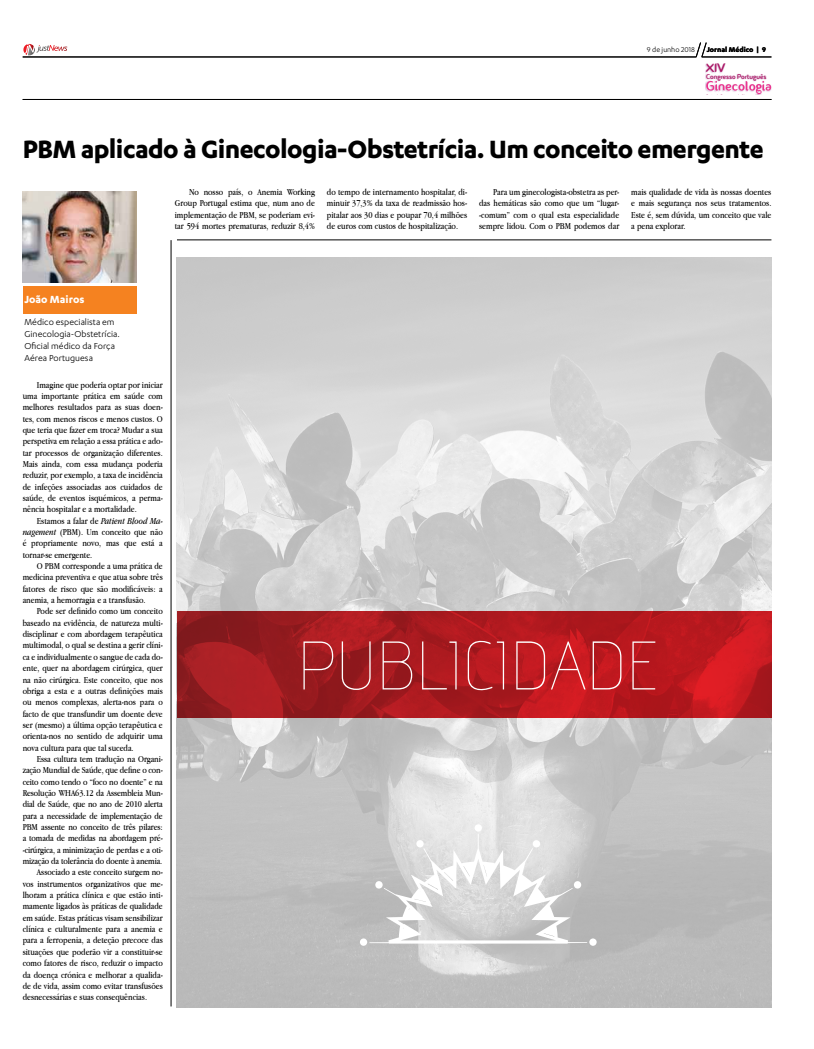
<style>
.page{position:relative;width:814px;height:1049px;background:#fff}
.page>*{position:absolute;margin:0;border:0;box-sizing:border-box;transform-origin:0 0}
.t1{font:128.5px "Therecanonlybeone Beaver Imit";color:#fff}
.t2{font:68.6px "advent Lt 3";color:#fff}
.t3{font:700 29px "Karbon";letter-spacing:-.02em;color:#000}
.t4{font:12.4px "Fontastique Fontastique";color:#aa1664}
.t5{font:700 12px "Karbon";color:#fff}
.t6{font:10px/12px "Karbon";color:#000}
.t7{font:9.5px/11.3px "Apple Garamond";color:#000;text-align:justify}
.t8{font:700 8px "Karbon";color:#000}
.t9{font:8px "Karbon";color:#000}
.t10{font:7px "Fontastique Fontastique";color:#aa1664}
.s1{font-style:italic}
</style>
<div class="page">
<svg style="left:23px;top:44px;width:44px;height:11px"></svg>
<svg style="left:706px;top:63px;width:66px;height:32px"></svg>
<img style="left:23px;top:192px;width:113px;height:90px">
<div style="left:23px;top:286px;width:113px;height:28px;background:#f58220"></div>
<hr style="left:23px;top:99px;width:748px;height:1px;background:#000">
<hr style="left:23px;top:57px;width:673px;height:1px;background:#000">
<svg style="left:695px;top:42px;width:11px;height:15px"></svg>
<hr style="left:701px;top:57px;width:70px;height:1px;background:#000">
<hr style="left:177px;top:240px;width:594px;height:1px;background:#000">
<hr style="left:171px;top:240px;width:1px;height:766px;background:#000">
<img style="left:177px;top:257px;width:594px;height:751px">
<svg style="left:177px;top:612px;width:594px;height:106px;background:#ad1a1f"></svg>
<p class="t9" style="left:647px;top:46px;width:50px">9 de junho 2018</p>
<p class="t8" style="left:706px;top:45px;width:61px">Jornal Médico | 9</p>
<h3 class="t4" style="left:706px;top:61px;width:21px">XIV</h3>
<p class="t10" style="left:706px;top:72px;width:62px">Congresso Português</p>
<h3 class="t3" style="left:23px;top:132px;width:742px">PBM aplicado à Ginecologia-Obstetrícia. Um conceito emergente</h3>
<p class="t7" style="left:175px;top:186px;width:142px;text-indent:14px">No nosso país, o Anemia Working Group Portugal estima que, num ano de implementação de PBM, se poderiam evi&shy;tar 594 mortes prematuras, reduzir 8,4%</p>
<p class="t7" style="left:327px;top:186px;width:142px">do tempo de internamento hospitalar, di&shy;minuir 37,3% da taxa de readmissão hos&shy;pitalar aos 30 dias e poupar 70,4 milhões de euros com custos de hospitalização.</p>
<p class="t7" style="left:479px;top:186px;width:142px;text-indent:14px">Para um ginecologista-obstetra as per&shy;das hemáticas são como que um “lugar--comum” com o qual esta especialidade sempre lidou. Com o PBM podemos dar</p>
<p class="t7" style="left:631px;top:186px;width:142px">mais qualidade de vida às nossas doentes e mais segurança nos seus tratamentos.<br>Este é, sem dúvida, um conceito que vale a pena explorar.</p>
<p class="t5" style="left:25px;top:292px;width:61px">João Mairos</p>
<p class="t6" style="left:25px;top:315px;width:97px">Médico especialista em<br>Ginecologia-Obstetrícia.<br>Oficial médico da Força<br>Aérea Portuguesa</p>
<p class="t7" style="left:23px;top:379px;width:142px;text-indent:14px">Imagine que poderia optar por iniciar uma importante prática em saúde com melhores resultados para as suas doen&shy;tes, com menos riscos e menos custos. O que teria que fazer em troca? Mudar a sua perspetiva em relação a essa prática e ado&shy;tar processos de organização diferentes.<br>Mais ainda, com essa mudança poderia reduzir, por exemplo, a taxa de incidência de infeções associadas aos cuidados de saúde, de eventos isquémicos, a perma&shy;nência hospitalar e a mortalidade.</p>
<p class="t7" style="left:23px;top:515px;width:142px;text-indent:14px">Estamos a falar de <span class="s1">Patient Blood Ma&shy;nagement</span> (PBM). Um conceito que não é propriamente novo, mas que está a tornar-se emergente.</p>
<p class="t7" style="left:23px;top:560px;width:142px;text-indent:14px">O PBM corresponde a uma prática de medicina preventiva e que atua sobre três fatores de risco que são modificáveis: a anemia, a hemorragia e a transfusão.</p>
<p class="t7" style="left:23px;top:605px;width:142px;text-indent:14px">Pode ser definido como um conceito baseado na evidência, de natureza multi&shy;disciplinar e com abordagem terapêutica multimodal, o qual se destina a gerir clíni&shy;ca e individualmente o sangue de cada do&shy;ente, quer na abordagem cirúrgica, quer na não cirúrgica. Este conceito, que nos obriga a esta e a outras definições mais ou menos complexas, alerta-nos para o facto de que transfundir um doente deve ser (mesmo) a última opção terapêutica e orienta-nos no sentido de adquirir uma nova cultura para que tal suceda.</p>
<p class="t7" style="left:37px;top:753px;width:127px">Essa cultura tem tradução na Organi-</p>
<p class="t7" style="left:23px;top:764px;width:142px">zação Mundial de Saúde, que define o con-</p>
<p class="t7" style="left:23px;top:776px;width:142px">ceito como tendo o “foco no doente” e na</p>
<p class="t7" style="left:23px;top:787px;width:142px">Resolução WHA63.12 da Assembleia Mun-</p>
<p class="t7" style="left:23px;top:798px;width:142px">dial de Saúde, que no ano de 2010 alerta</p>
<p class="t7" style="left:23px;top:810px;width:142px">para a necessidade de implementação de</p>
<p class="t7" style="left:23px;top:821px;width:142px">PBM assente no conceito de três pilares:</p>
<p class="t7" style="left:23px;top:832px;width:142px">a tomada de medidas na abordagem pré-</p>
<p class="t7" style="left:23px;top:844px;width:142px">-cirúrgica, a minimização de perdas e a oti-</p>
<p class="t7" style="left:23px;top:855px;width:141px">mização da tolerância do doente à anemia.</p>
<p class="t7" style="left:37px;top:866px;width:127px">Associado a este conceito surgem no-</p>
<p class="t7" style="left:23px;top:878px;width:142px">vos instrumentos organizativos que me-</p>
<p class="t7" style="left:23px;top:889px;width:142px">lhoram a prática clínica e que estão inti-</p>
<p class="t7" style="left:23px;top:900px;width:142px">mamente ligados às práticas de qualidade</p>
<p class="t7" style="left:23px;top:912px;width:142px">em saúde. Estas práticas visam sensibilizar</p>
<p class="t7" style="left:23px;top:923px;width:142px">clínica e culturalmente para a anemia e</p>
<p class="t7" style="left:23px;top:934px;width:142px">para a ferropenia, a deteção precoce das</p>
<p class="t7" style="left:23px;top:946px;width:142px">situações que poderão vir a constituir-se</p>
<p class="t7" style="left:23px;top:957px;width:142px">como fatores de risco, reduzir o impacto</p>
<p class="t7" style="left:23px;top:968px;width:142px">da doença crónica e melhorar a qualida-</p>
<p class="t7" style="left:23px;top:980px;width:142px">de de vida, assim como evitar transfusões</p>
<p class="t7" style="left:23px;top:991px;width:126px">desnecessárias e suas consequências.</p>
<h2 class="t2" style="left:297px;top:625px;width:363px">PUBLICIDADE</h2>
<h1 class="t1" style="left:347px;top:828px;width:264px">v</h1>
</div>
